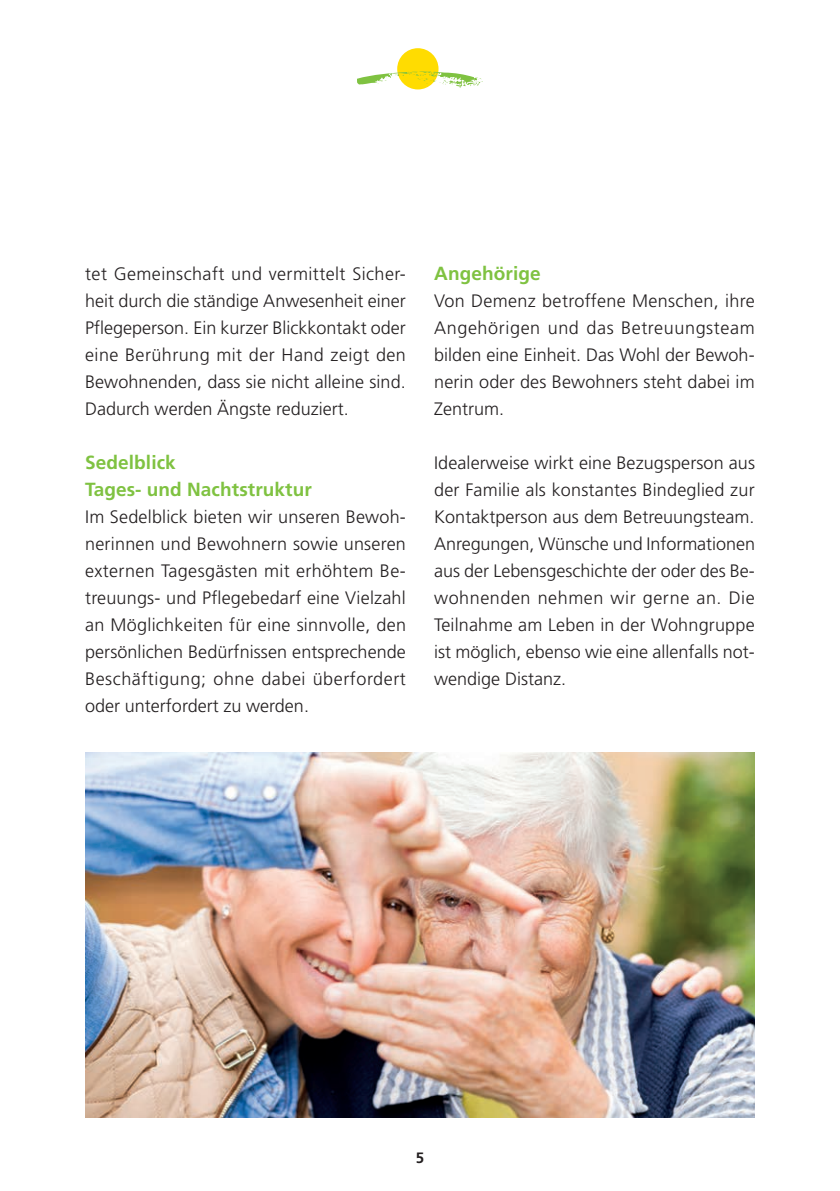
<style>
.page{position:relative;width:840px;height:1191px;background:#fff}
.page>*{position:absolute;margin:0;border:0;box-sizing:border-box;transform-origin:0 0}
.t1{font:700 19px/27px "Frutiger LT Std";letter-spacing:.005em;color:#7fc241}
.t2{font:300 18px/27px "Frutiger LT Std";color:#231f20;text-align:justify}
.t3{font:700 15px "Frutiger LT Std";color:#231f20}
</style>
<div class="page">
<img style="left:85px;top:752px;width:669px;height:365px">
<div style="left:397px;top:48px;width:41px;height:41px;background:#ffdc01;border-radius:50%"></div>
<svg style="left:357px;top:71px;width:125px;height:16px"></svg>
<p class="t2" style="left:85px;top:260px;width:322px">tet Gemeinschaft und vermittelt Sicher&shy;heit durch die ständige Anwesenheit einer Pflegeperson. Ein kurzer Blickkontakt oder eine Berührung mit der Hand zeigt den Bewohnenden, dass sie nicht alleine sind.<br>Dadurch werden Ängste reduziert.</p>
<p class="t1" style="left:85px;top:449px;width:228px">Sedelblick<br>Tages- und Nachtstruktur</p>
<p class="t2" style="left:85px;top:503px;width:322px">Im Sedelblick bieten wir unseren Bewoh&shy;nerinnen und Bewohnern sowie unseren externen Tagesgästen mit erhöhtem Be&shy;treuungs- und Pflegebedarf eine Vielzahl an Möglichkeiten für eine sinnvolle, den persönlichen Bedürfnissen entsprechende Beschäftigung; ohne dabei überfordert oder unterfordert zu werden.</p>
<p class="t1" style="left:434px;top:260px;width:108px">Angehörige</p>
<p class="t2" style="left:434px;top:287px;width:322px">Von Demenz betroffene Menschen, ihre Angehörigen und das Betreuungsteam bilden eine Einheit. Das Wohl der Bewoh&shy;nerin oder des Bewohners steht dabei im Zentrum.</p>
<p class="t2" style="left:434px;top:449px;width:322px">Idealerweise wirkt eine Bezugsperson aus der Familie als konstantes Bindeglied zur Kontaktperson aus dem Betreuungsteam.<br>Anregungen, Wünsche und Informationen aus der Lebensgeschichte der oder des Be&shy;wohnenden nehmen wir gerne an. Die Teilnahme am Leben in der Wohngruppe ist möglich, ebenso wie eine allenfalls not&shy;wendige Distanz.</p>
<p class="t3" style="left:415px;top:1148px;width:10px">5</p>
</div>
